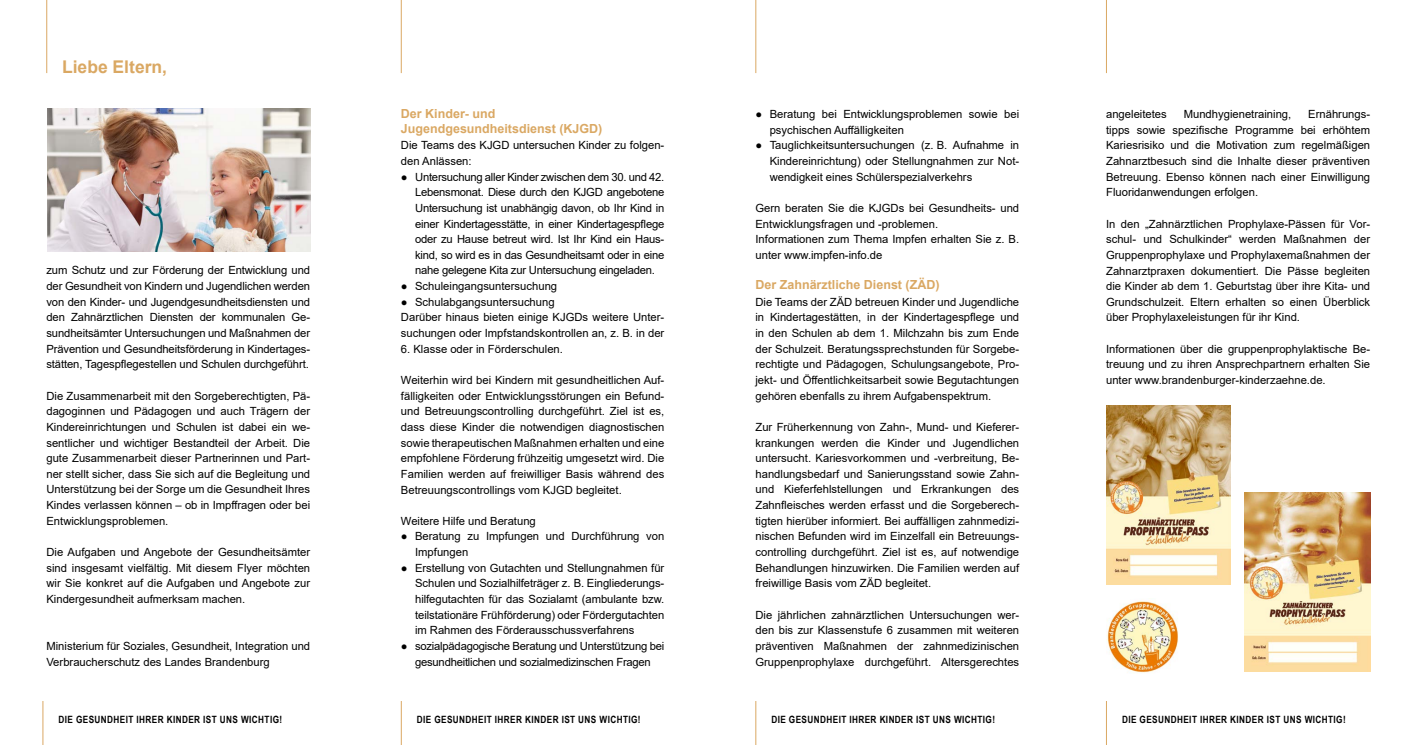
<style>
.page{position:relative;width:1411px;height:745px;background:#fff}
.page>*{position:absolute;margin:0;border:0;box-sizing:border-box;transform-origin:0 0}
.t1{font:700 17.5px "Arial";color:#daa863}
.t2{font:700 12.5px/15px "Arial";color:#daa863}
.t3{font:11.25px/15.6px "Arial";color:#000;text-align:justify}
.t4{font:11.25px/15.6px "Arial";letter-spacing:-.02em;color:#000;text-align:center}
.t5{font:700 10px "Arial Narrow";letter-spacing:.04em;color:#000}
</style>
<div class="page">
<hr style="left:46px;top:0;width:1px;height:73px;background:#daa863">
<hr style="left:401px;top:0;width:1px;height:73px;background:#daa863">
<hr style="left:755px;top:0;width:1px;height:73px;background:#daa863">
<hr style="left:1106px;top:0;width:1px;height:73px;background:#daa863">
<hr style="left:43px;top:700px;width:1px;height:44px;background:#daa863">
<hr style="left:401px;top:700px;width:1px;height:44px;background:#daa863">
<hr style="left:755px;top:700px;width:1px;height:44px;background:#daa863">
<hr style="left:1106px;top:700px;width:1px;height:44px;background:#daa863">
<img style="left:1107px;top:601px;width:71px;height:71px">
<img style="left:47px;top:108px;width:263px;height:143px">
<img style="left:1106px;top:405px;width:124px;height:179px">
<img style="left:1244px;top:492px;width:125px;height:179px">
<h1 class="t1" style="left:62px;top:55px;width:107px">Liebe Eltern,</h1>
<p class="t3" style="left:46px;top:262px;width:265px">zum Schutz und zur Förderung der Entwicklung und der Gesundheit von Kindern und Jugendlichen werden von den Kinder- und Jugendgesundheitsdiensten und den Zahnärztlichen Diensten der kommunalen Ge&shy;sundheitsämter Untersuchungen und Maßnahmen der Prävention und Gesundheitsförderung in Kindertages&shy;stätten, Tagespflegestellen und Schulen durchgeführt.</p>
<p class="t3" style="left:46px;top:387px;width:265px">Die Zusammenarbeit mit den Sorgeberechtigten, Pä&shy;dagoginnen und Pädagogen und auch Trägern der Kindereinrichtungen und Schulen ist dabei ein we&shy;sentlicher und wichtiger Bestandteil der Arbeit. Die gute Zusammenarbeit dieser Partnerinnen und Part&shy;ner stellt sicher, dass Sie sich auf die Begleitung und Unterstützung bei der Sorge um die Gesundheit Ihres Kindes verlassen können – ob in Impffragen oder bei Entwicklungsproblemen.</p>
<p class="t3" style="left:46px;top:544px;width:265px">Die Aufgaben und Angebote der Gesundheitsämter sind insgesamt vielfältig. Mit diesem Flyer möchten wir Sie konkret auf die Aufgaben und Angebote zur Kindergesundheit aufmerksam machen.</p>
<p class="t3" style="left:46px;top:637px;width:265px">Ministerium für Soziales, Gesundheit, Integration und<br>Verbraucherschutz des Landes Brandenburg</p>
<p class="t2" style="left:401px;top:106px;width:203px">Der Kinder- und<br>Jugendgesundheitsdienst (KJGD)</p>
<p class="t3" style="left:401px;top:137px;width:265px">Die Teams des KJGD untersuchen Kinder zu folgen&shy;den Anlässen:</p>
<p class="t3" style="left:415px;top:169px;width:251px;text-indent:-14px">● Untersuchung aller Kinder zwischen dem 30. und 42.<br>Lebensmonat. Diese durch den KJGD angebotene Untersuchung ist unabhängig davon, ob Ihr Kind in einer Kindertagesstätte, in einer Kindertagespflege oder zu Hause betreut wird. Ist Ihr Kind ein Haus&shy;kind, so wird es in das Gesundheitsamt oder in eine nahe gelegene Kita zur Untersuchung eingeladen.</p>
<p class="t3" style="left:401px;top:278px;width:158px">● Schuleingangsuntersuchung</p>
<p class="t3" style="left:401px;top:294px;width:265px;text-align:left">● Schulabgangsuntersuchung<br>Darüber hinaus bieten einige KJGDs weitere Unter&shy;suchungen oder Impfstandskontrollen an, z. B. in der</p>
<p class="t3" style="left:401px;top:340px;width:163px">6. Klasse oder in Förderschulen.</p>
<p class="t3" style="left:401px;top:372px;width:265px">Weiterhin wird bei Kindern mit gesundheitlichen Auf&shy;fälligkeiten oder Entwicklungsstörungen ein Befund&shy;und Betreuungscontrolling durchgeführt. Ziel ist es, dass diese Kinder die notwendigen diagnostischen sowie therapeutischen Maßnahmen erhalten und eine empfohlene Förderung frühzeitig umgesetzt wird. Die Familien werden auf freiwilliger Basis während des Betreuungscontrollings vom KJGD begleitet.</p>
<p class="t3" style="left:401px;top:512px;width:136px">Weitere Hilfe und Beratung</p>
<p class="t3" style="left:415px;top:528px;width:251px;text-indent:-14px">● Beratung zu Impfungen und Durchführung von<br>Impfungen</p>
<p class="t3" style="left:415px;top:559px;width:251px;text-indent:-14px">● Erstellung von Gutachten und Stellungnahmen für Schulen und Sozialhilfeträger z. B. Eingliederungs&shy;hilfegutachten für das Sozialamt (ambulante bzw. teilstationäre Frühförderung) oder Fördergutachten im Rahmen des Förderausschussverfahrens</p>
<p class="t4" style="left:401px;top:637px;width:265px">● sozialpädagogische Beratung und Unterstützung bei gesundheitlichen und sozialmedizinschen Fragen</p>
<p class="t3" style="left:769px;top:106px;width:251px;text-indent:-14px">● Beratung bei Entwicklungsproblemen sowie bei psychischen Auffälligkeiten</p>
<p class="t3" style="left:769px;top:137px;width:251px;text-indent:-14px">● Tauglichkeitsuntersuchungen (z. B. Aufnahme in Kindereinrichtung) oder Stellungnahmen zur Not&shy;wendigkeit eines Schülerspezialverkehrs</p>
<p class="t3" style="left:755px;top:200px;width:265px;text-align:left">Gern beraten Sie die KJGDs bei Gesundheits- und Entwicklungsfragen und -problemen.<br>Informationen zum Thema Impfen erhalten Sie z. B. unter www.impfen-info.de</p>
<p class="t2" style="left:755px;top:277px;width:186px">Der Zahnärztliche Dienst (ZÄD)</p>
<p class="t3" style="left:755px;top:294px;width:265px">Die Teams der ZÄD betreuen Kinder und Jugendliche in Kindertagestätten, in der Kindertagespflege und in den Schulen ab dem 1. Milchzahn bis zum Ende der Schulzeit. Beratungssprechstunden für Sorgebe&shy;rechtigte und Pädagogen, Schulungsangebote, Pro&shy;jekt- und Öffentlichkeitsarbeit sowie Begutachtungen gehören ebenfalls zu ihrem Aufgabenspektrum.</p>
<p class="t3" style="left:755px;top:419px;width:265px">Zur Früherkennung von Zahn-, Mund- und Kieferer&shy;krankungen werden die Kinder und Jugendlichen untersucht. Kariesvorkommen und -verbreitung, Be&shy;handlungsbedarf und Sanierungsstand sowie Zahn&shy;und Kieferfehlstellungen und Erkrankungen des Zahnfleisches werden erfasst und die Sorgeberech&shy;tigten hierüber informiert. Bei auffälligen zahnmedizi&shy;nischen Befunden wird im Einzelfall ein Betreuungs&shy;controlling durchgeführt. Ziel ist es, auf notwendige Behandlungen hinzuwirken. Die Familien werden auf freiwillige Basis vom ZÄD begleitet.</p>
<p class="t3" style="left:755px;top:606px;width:265px">Die jährlichen zahnärztlichen Untersuchungen wer&shy;den bis zur Klassenstufe 6 zusammen mit weiteren präventiven Maßnahmen der zahnmedizinischen Gruppenprophylaxe durchgeführt. Altersgerechtes</p>
<p class="t3" style="left:1106px;top:106px;width:265px;text-indent:202px">Ernährungs&shy;tipps sowie spezifische Programme bei erhöhtem Kariesrisiko und die Motivation zum regelmäßigen Zahnarztbesuch sind die Inhalte dieser präventiven Betreuung. Ebenso können nach einer Einwilligung Fluoridanwendungen erfolgen.</p>
<p class="t3" style="left:1106px;top:215px;width:265px">In den „Zahnärztlichen Prophylaxe-Pässen für Vor&shy;schul- und Schulkinder“ werden Maßnahmen der Gruppenprophylaxe und Prophylaxemaßnahmen der Zahnarztpraxen dokumentiert. Die Pässe begleiten die Kinder ab dem 1. Geburtstag über ihre Kita- und Grundschulzeit. Eltern erhalten so einen Überblick über Prophylaxeleistungen für ihr Kind.</p>
<p class="t3" style="left:1106px;top:340px;width:265px">Informationen über die gruppenprophylaktische Be&shy;treuung und zu ihren Ansprechpartnern erhalten Sie unter www.brandenburger-kinderzaehne.de.</p>
<p class="t3" style="left:1106px;top:106px;width:62px">angeleitetes</p>
<p class="t3" style="left:1183px;top:106px;width:109px">Mundhygienetraining,</p>
<p class="t5" style="left:58px;top:711px;width:225px">DIE GESUNDHEIT IHRER KINDER IST UNS WICHTIG!</p>
<p class="t5" style="left:417px;top:711px;width:225px">DIE GESUNDHEIT IHRER KINDER IST UNS WICHTIG!</p>
<p class="t5" style="left:771px;top:711px;width:225px">DIE GESUNDHEIT IHRER KINDER IST UNS WICHTIG!</p>
<p class="t5" style="left:1121px;top:711px;width:225px">DIE GESUNDHEIT IHRER KINDER IST UNS WICHTIG!</p>
</div>
